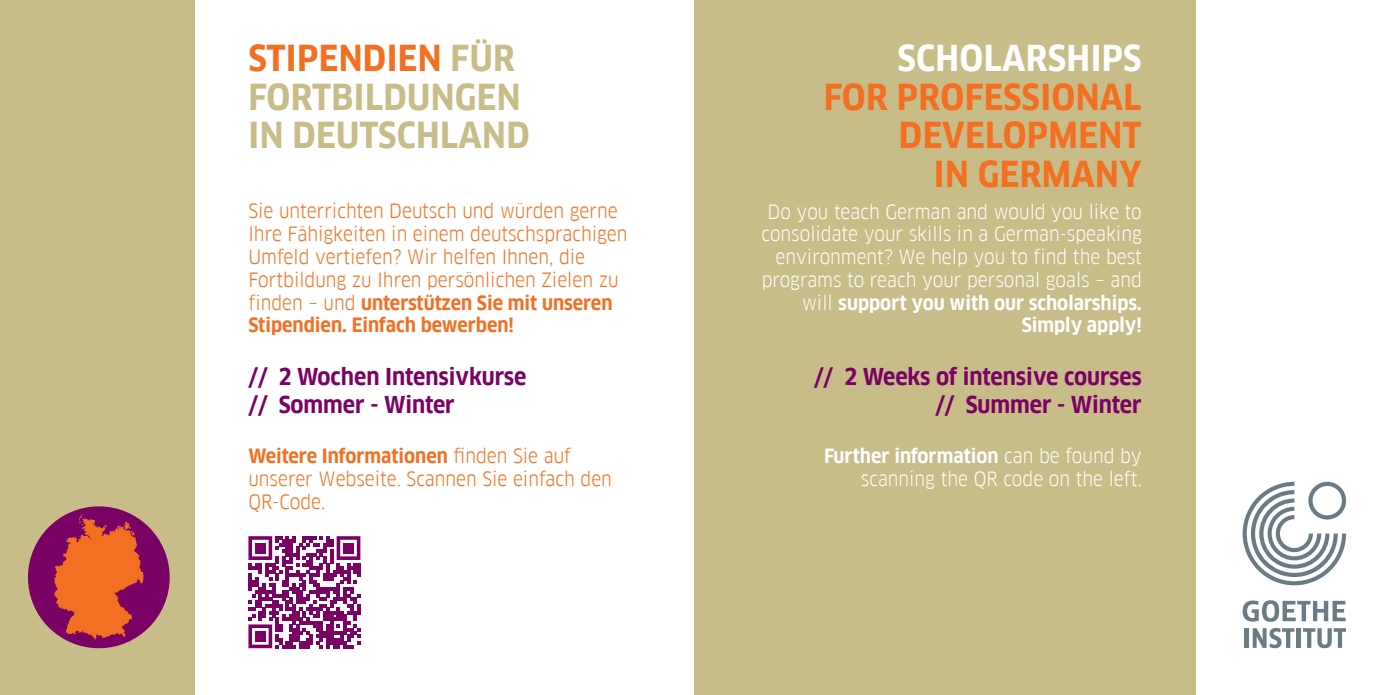
<style>
.page{position:relative;width:1389px;height:695px;background:#fff}
.page>*{position:absolute;margin:0;border:0;box-sizing:border-box;transform-origin:0 0}
.t1{font:700 35px/38.5px "Goethe FF Clan";letter-spacing:.01em;color:#c8bd89}
.t2{font:700 35px/38.5px "Goethe FF Clan";letter-spacing:.01em;color:#f36f21;text-align:right}
.t3{font:700 35px "Goethe FF Clan";letter-spacing:.01em;color:#fff}
.t4{font:700 22.75px/28px "Goethe FF Clan";color:#7b0265}
.t5{font:19.25px/22.8px "Goethe FF Clan";color:#f36f21}
.t6{font:19.25px/22.8px "Goethe FF Clan";color:#fff;text-align:right}
.s1{color:#f36f21}
.s2{font-weight:700}
</style>
<div class="page">
<div style="left:694px;top:0;width:502px;height:694px;background:#c8bd89"></div>
<div style="left:0;top:0;width:194px;height:694px;background:#c8bd89"></div>
<svg style="left:1243px;top:481px;width:103px;height:104px"></svg>
<svg style="left:1243px;top:600px;width:103px;height:21px"></svg>
<hr style="left:1244px;top:628px;width:4px;height:19px;background:#6b7b84">
<svg style="left:1253px;top:627px;width:41px;height:21px"></svg>
<hr style="left:1297px;top:628px;width:4px;height:19px;background:#6b7b84">
<svg style="left:1303px;top:628px;width:43px;height:20px"></svg>
<div style="left:28px;top:506px;width:142px;height:142px;background:#7b0265;border-radius:50%"></div>
<svg style="left:54px;top:514px;width:90px;height:125px"></svg>
<svg style="left:248px;top:536px;width:112px;height:112px"></svg>
<div style="left:255px;top:543px;width:10px;height:10px;background:#7b0265"></div>
<div style="left:343px;top:543px;width:11px;height:10px;background:#7b0265"></div>
<div style="left:255px;top:631px;width:10px;height:10px;background:#7b0265"></div>
<h1 class="t1" style="left:249px;top:39px;width:283px"><span class="s1">STIPENDIEN</span> FÜR<br>FORTBILDUNGEN<br>IN DEUTSCHLAND</h1>
<h1 class="t3" style="left:898px;top:38px;width:246px">SCHOLARSHIPS</h1>
<h1 class="t2" style="left:824px;top:78px;width:319px">FOR PROFESSIONAL<br>DEVELOPMENT<br>IN GERMANY</h1>
<p class="t5" style="left:248px;top:200px;width:381px">Sie unterrichten Deutsch und würden gerne Ihre Fähigkeiten in einem deutschsprachigen Umfeld vertiefen? Wir helfen Ihnen, die Fortbildung zu Ihren persönlichen Zielen zu finden – und <span class="s2">unterstützen Sie mit unseren Stipendien. Einfach bewerben!</span></p>
<p class="t6" style="left:761px;top:200px;width:382px">Do you teach German and would you like to consolidate your skills in a German-speaking environment? We help you to find the best programs to reach your personal goals – and will <span class="s2">support you with our scholarships.<br>Simply apply!</span></p>
<p class="t4" style="left:248px;top:363px;width:279px">// 2 Wochen Intensivkurse // Sommer - Winter</p>
<p class="t4" style="left:814px;top:363px;width:329px;text-align:right">// 2 Weeks of intensive courses // Summer - Winter</p>
<p class="t5" style="left:248px;top:444px;width:365px"><span class="s2">Weitere Informationen</span> finden Sie auf unserer Webseite. Scannen Sie einfach den<br>QR-Code.</p>
<p class="t6" style="left:824px;top:444px;width:319px"><span class="s2">Further information</span> can be found by scanning the QR code on the left.</p>
</div>
